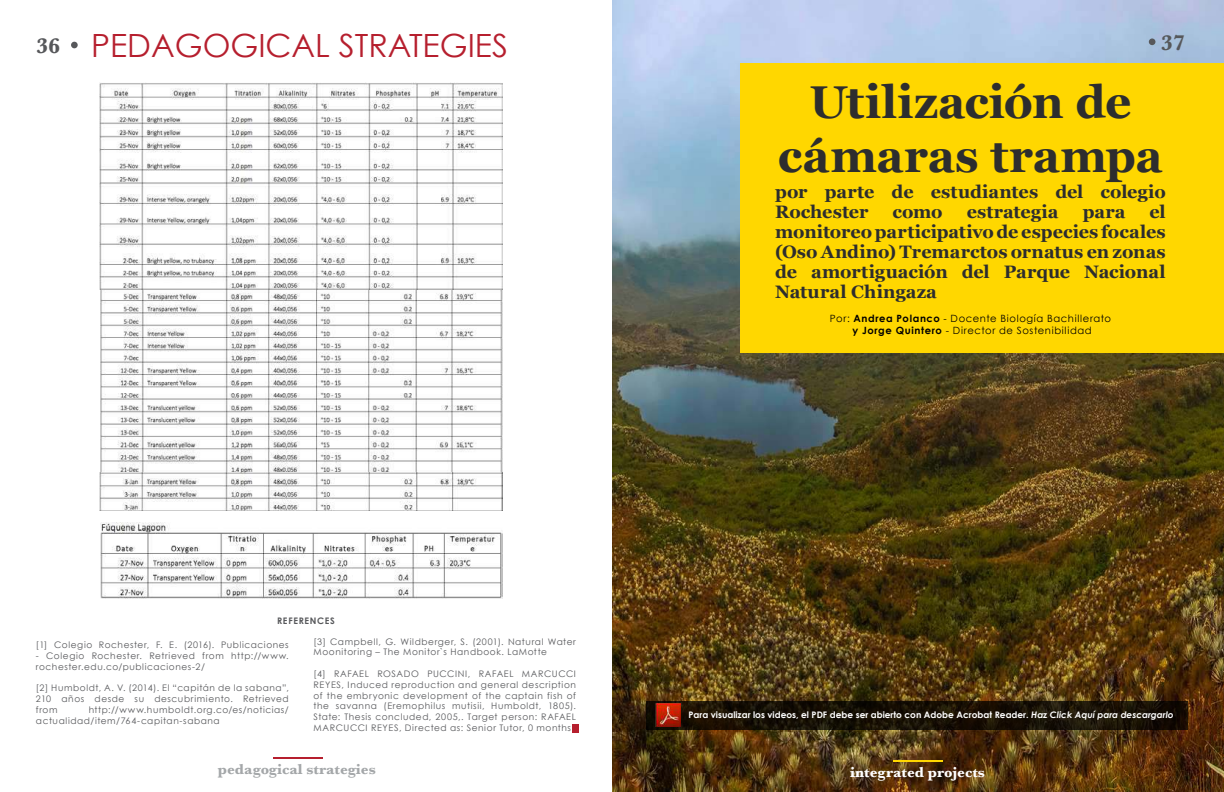
<style>
.page{position:relative;width:1224px;height:792px;background:#fff}
.page>*{position:absolute;margin:0;border:0;box-sizing:border-box;transform-origin:0 0}
.t1{font:700 46px/54px "Georgia";color:#2d2d2e;text-align:center}
.t2{font:32px "Century Gothic";color:#b61f2e}
.t3{font:700 22px "Baskerville";color:#57585b}
.t4{font:700 18px/20px "Georgia";color:#2d2d2e}
.t5{font:700 15px "Baskerville";color:#a4a7a9}
.t6{font:700 15px "Baskerville";color:#fff}
.t7{font:10px/12px "Century Gothic";letter-spacing:.06em;color:#000;text-align:center}
.t8{font:9px/10.8px "Century Gothic";letter-spacing:.065em;color:#57585b}
.t9{font:700 9px "Century Gothic";color:#fff}
.t10{font:700 9px "Century Gothic";letter-spacing:.075em;color:#57585b}
.s1{font-family:"Baskerville";font-weight:700;font-size:22px;color:#57585b}
.s2{font-weight:700}
.s3{font-style:italic}
</style>
<div class="page">
<img style="left:100px;top:522px;width:403px;height:76px">
<img style="left:100px;top:83px;width:403px;height:391px">
<img style="left:100px;top:472px;width:402px;height:38px">
<hr style="left:274px;top:757px;width:49px;height:2px;background:#b61f2e">
<div style="left:71px;top:42px;width:7px;height:6px;background:#57585b;border-radius:50%"></div>
<div style="left:573px;top:724px;width:6px;height:8px;background:#b61f2e"></div>
<img style="left:612px;top:0;width:612px;height:792px">
<hr style="left:893px;top:760px;width:49px;height:2px;background:#ffd700">
<div style="left:1149px;top:38px;width:6px;height:7px;background:#57585b;border-radius:50%"></div>
<div style="left:741px;top:64px;width:483px;height:289px;background:#ffd700"></div>
<svg style="left:647px;top:701px;width:541px;height:29px;background:#191105"></svg>
<img style="left:656px;top:703px;width:25px;height:24px">
<h2 class="t2" style="left:36px;top:32px;width:473px"><span class="s1">36</span> PEDAGOGICAL STRATEGIES</h2>
<p class="t10" style="left:277px;top:617px;width:59px">REFERENCES</p>
<p class="t8" style="left:36px;top:639px;width:254px">[1] Colegio Rochester, F. E. (2016). Publicaciones</p>
<p class="t8" style="left:36px;top:650px;width:254px">- Colegio Rochester. Retrieved from http://www. rochester.edu.co/publicaciones-2/</p>
<p class="t8" style="left:36px;top:683px;width:254px;text-align:justify">[2] Humboldt, A. V. (2014). El “capitán de la sabana”, 210 años desde su descubrimiento. Retrieved from</p>
<p class="t8" style="left:36px;top:704px;width:254px;text-indent:53px">http://www.humboldt.org.co/es/noticias/ actualidad/item/764-capitan-sabana</p>
<p class="t8" style="left:314px;top:636px;width:264px">[3] Campbell, G. Wildberger, S. (2001). Natural Water<br>Moonitoring – The Monitor`s Handbook. LaMotte</p>
<p class="t8" style="left:314px;top:669px;width:264px;text-align:justify">[4] RAFAEL ROSADO PUCCINI, RAFAEL MARCUCCI REYES, Induced reproduction and general description of the embryonic development of the captain fish of the savanna (Eremophilus mutisii, Humboldt, 1805).<br>State: Thesis concluded, 2005,. Target person: RAFAEL MARCUCCI REYES, Directed as: Senior Tutor, 0 months</p>
<h3 class="t5" style="left:218px;top:764px;width:159px">pedagogical strategies</h3>
<h3 class="t3" style="left:1161px;top:35px;width:25px">37</h3>
<h1 class="t1" style="left:778px;top:78px;width:387px">Utilización de cámaras trampa</h1>
<h3 class="t4" style="left:775px;top:183px;width:392px">por parte de estudiantes del colegio<br>Rochester</h3>
<h3 class="t4" style="left:775px;top:203px;width:392px;text-align:justify;text-indent:374px">el monitoreo participativo de especies focales (Oso Andino) Tremarctos ornatus en zonas de amortiguación del Parque Nacional Natural Chingaza</h3>
<p class="t7" style="left:830px;top:313px;width:283px">Por: <span class="s2">Andrea Polanco</span> - Docente Biología Bachillerato <span class="s2">y Jorge Quintero</span> - Director de Sostenibilidad</p>
<h3 class="t4" style="left:892px;top:203px;width:52px">como</h3>
<h3 class="t4" style="left:967px;top:203px;width:93px">estrategia</h3>
<h3 class="t4" style="left:1083px;top:203px;width:44px">para</h3>
<p class="t9" style="left:689px;top:711px;width:487px">Para visualizar los videos, el PDF debe ser abierto con Adobe Acrobat Reader. <span class="s3">Haz Click Aquí para descargarlo</span></p>
<h3 class="t6" style="left:850px;top:767px;width:136px">integrated projects</h3>
</div>
